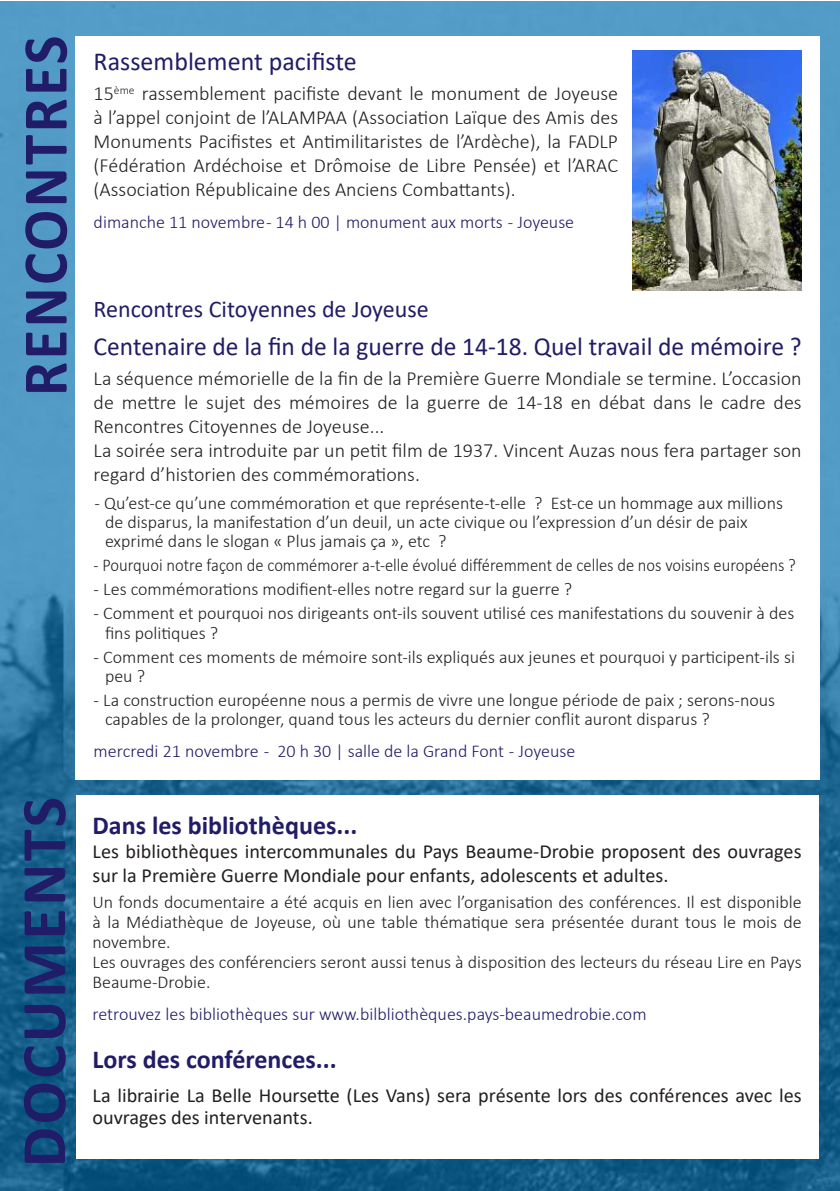
<style>
.page{position:relative;width:840px;height:1191px;background:#fff}
.page>*{position:absolute;margin:0;border:0;box-sizing:border-box;transform-origin:0 0}
.t1{font:700 64px "Calibri";letter-spacing:.04em;color:#211c67;scale:.95 1}
.t2{font:700 64px "Calibri";letter-spacing:.04em;color:#211c67}
.t3{font:26px "Calibri";color:#211c67}
.t4{font:700 26px "Calibri";color:#211c67}
.t5{font:24px "Calibri";color:#211c67}
.t6{font:300 20px/24px "Calibri";color:#231f20;text-align:justify}
.t7{font:20px/24px "Calibri";color:#231f20}
.t8{font:300 18px/20px "Calibri";color:#231f20}
.t9{font:300 18px "Calibri";color:#211c67}
.t10{font:300 18px "Calibri";color:#231f20;scale:.92 1}
</style>
<div class="page">
<img style="left:0;top:1px;width:839px;height:1190px">
<div style="left:76px;top:36px;width:743px;height:744px;background:#fff"></div>
<div style="left:77px;top:795px;width:741px;height:363px;background:#fff"></div>
<img style="left:632px;top:50px;width:169px;height:240px">
<h1 class="t1" style="left:0;top:396px;width:381px;rotate:-90deg">RENCONTRES</h1>
<h1 class="t2" style="left:-1px;top:1167px;width:372px;rotate:-90deg">DOCUMENTS</h1>
<h2 class="t3" style="left:94px;top:43px;width:264px">Rassemblement pacifiste</h2>
<p class="t6" style="left:94px;top:81px;width:525px">15<sup>ème</sup> rassemblement pacifiste devant le monument de Joyeuse à l’appel conjoint de l’ALAMPAA (Association Laïque des Amis des Monuments Pacifistes et Antimilitaristes de l’Ardèche), la FADLP (Fédération Ardéchoise et Drômoise de Libre Pensée) et l’ARAC (Association Républicaine des Anciens Combattants).</p>
<p class="t9" style="left:94px;top:211px;width:482px">dimanche 11 novembre - 14 h 00 | monument aux morts - Joyeuse</p>
<h3 class="t5" style="left:94px;top:292px;width:336px">Rencontres Citoyennes de Joyeuse</h3>
<h2 class="t3" style="left:94px;top:328px;width:709px">Centenaire de la fin de la guerre de 14-18. Quel travail de mémoire ?</h2>
<p class="t6" style="left:94px;top:366px;width:709px;text-align:left">La séquence mémorielle de la fin de la Première Guerre Mondiale se termine. L’occasion de mettre le sujet des mémoires de la guerre de 14-18 en débat dans le cadre des Rencontres Citoyennes de Joyeuse...<br>La soirée sera introduite par un petit film de 1937. Vincent Auzas nous fera partager son regard d’historien des commémorations.</p>
<p class="t8" style="left:105px;top:493px;width:679px;line-height:19px;text-indent:-11px">- Qu’est-ce qu’une commémoration et que représente-t-elle ? Est-ce un hommage aux millions de disparus, la manifestation d’un deuil, un acte civique ou l’expression d’un désir de paix exprimé dans le slogan « Plus jamais ça », etc ?</p>
<p class="t10" style="left:94px;top:554px;width:764px">- Pourquoi notre façon de commémorer a-t-elle évolué différemment de celles de nos voisins européens ?</p>
<p class="t8" style="left:94px;top:579px;width:480px">- Les commémorations modifient-elles notre regard sur la guerre ?</p>
<p class="t8" style="left:105px;top:603px;width:690px;text-indent:-11px">- Comment et pourquoi nos dirigeants ont-ils souvent utilisé ces manifestations du souvenir à des fins politiques ?</p>
<p class="t8" style="left:105px;top:647px;width:691px;line-height:19px;text-indent:-11px">- Comment ces moments de mémoire sont-ils expliqués aux jeunes et pourquoi y participent-ils si peu ?</p>
<p class="t8" style="left:105px;top:690px;width:671px;line-height:19px;text-indent:-11px">- La construction européenne nous a permis de vivre une longue période de paix ; serons-nous capables de la prolonger, quand tous les acteurs du dernier conflit auront disparus ?</p>
<p class="t9" style="left:94px;top:740px;width:483px">mercredi 21 novembre - 20 h 30 | salle de la Grand Font - Joyeuse</p>
<h2 class="t4" style="left:92px;top:806px;width:266px">Dans les bibliothèques...</h2>
<p class="t7" style="left:92px;top:838px;width:710px">Les bibliothèques intercommunales du Pays Beaume-Drobie proposent des ouvrages sur la Première Guerre Mondiale pour enfants, adolescents et adultes.</p>
<p class="t8" style="left:92px;top:891px;width:710px">Un fonds documentaire a été acquis en lien avec l’organisation des conférences. Il est disponible à la Médiathèque de Joyeuse, où une table thématique sera présentée durant tous le mois de novembre.<br>Les ouvrages des conférenciers seront aussi tenus à disposition des lecteurs du réseau Lire en Pays Beaume-Drobie.</p>
<p class="t9" style="left:92px;top:1002px;width:555px">retrouvez les bibliothèques sur www.bilbliothèques.pays-beaumedrobie.com</p>
<h2 class="t4" style="left:92px;top:1040px;width:245px">Lors des conférences...</h2>
<p class="t7" style="left:92px;top:1083px;width:710px;line-height:22px">La librairie La Belle Hoursette (Les Vans) sera présente lors des conférences avec les ouvrages des intervenants.</p>
</div>
